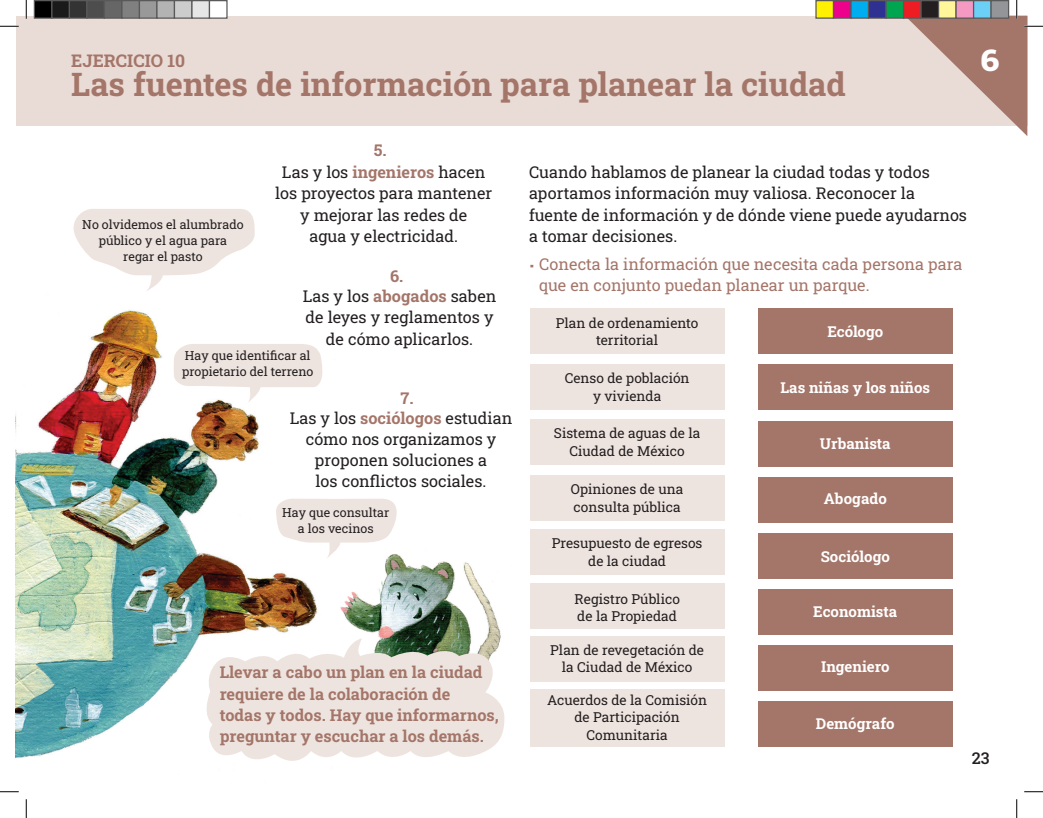
<style>
.page{position:relative;width:1043px;height:818px;background:#fff}
.page>*{position:absolute;margin:0;border:0;box-sizing:border-box;transform-origin:0 0}
.t1{font:700 37.5px "Roboto Slab";color:#fff}
.t2{font:700 32.5px "Roboto Slab";color:#a47569}
.t3{font:700 17.5px "Roboto Slab";color:#a47569}
.t4{font:16.25px/21.2px "Roboto Slab";color:#231f20}
.t5{font:700 16.25px/21.2px "Roboto Slab";color:#a47569}
.t6{font:16.25px/21.2px "Roboto Slab";color:#a47569}
.t7{font:500 16.25px "Roboto Slab";color:#231f20}
.t8{font:700 15px "Roboto Slab";color:#fff}
.t9{font:13.75px "Roboto Slab";color:#231f20}
.t10{font:12.5px/16.2px "Roboto Slab";color:#231f20}
.s1{font-weight:700;color:#a47569}
.s2{font-weight:700;font-size:20px}
</style>
<div class="page">
<div style="left:16px;top:16px;width:1011px;height:110px;background:#e9dbd5"></div>
<img style="left:16px;top:310px;width:302px;height:448px">
<img style="left:340px;top:554px;width:165px;height:168px">
<svg style="left:73px;top:209px;width:182px;height:82px"></svg>
<svg style="left:173px;top:344px;width:150px;height:59px"></svg>
<svg style="left:276px;top:498px;width:121px;height:60px"></svg>
<svg style="left:201px;top:638px;width:303px;height:123px;fill:#eee4df"></svg>
<div style="left:529px;top:308px;width:195px;height:46px;background:#eee4df"></div>
<div style="left:529px;top:688px;width:195px;height:58px;background:#eee4df"></div>
<div style="left:529px;top:636px;width:195px;height:45px;background:#eee4df"></div>
<div style="left:529px;top:583px;width:195px;height:45px;background:#eee4df"></div>
<div style="left:529px;top:529px;width:195px;height:45px;background:#eee4df"></div>
<div style="left:529px;top:475px;width:195px;height:45px;background:#eee4df"></div>
<div style="left:529px;top:419px;width:195px;height:45px;background:#eee4df"></div>
<div style="left:529px;top:364px;width:195px;height:45px;background:#eee4df"></div>
<div style="left:758px;top:308px;width:194px;height:46px;background:#a47569"></div>
<div style="left:758px;top:365px;width:194px;height:45px;background:#a47569"></div>
<div style="left:758px;top:589px;width:194px;height:45px;background:#a47569"></div>
<div style="left:758px;top:645px;width:194px;height:45px;background:#a47569"></div>
<div style="left:758px;top:701px;width:194px;height:45px;background:#a47569"></div>
<div style="left:758px;top:421px;width:194px;height:45px;background:#a47569"></div>
<div style="left:758px;top:477px;width:194px;height:45px;background:#a47569"></div>
<div style="left:758px;top:533px;width:194px;height:45px;background:#a47569"></div>
<svg style="left:0;top:25px;width:19px;height:2px"></svg>
<svg style="left:0;top:791px;width:19px;height:1px"></svg>
<svg style="left:1024px;top:791px;width:18px;height:1px"></svg>
<svg style="left:25px;top:0;width:2px;height:19px"></svg>
<svg style="left:25px;top:799px;width:2px;height:19px"></svg>
<svg style="left:908px;top:0;width:134px;height:136px"></svg>
<svg style="left:1016px;top:799px;width:1px;height:19px"></svg>
<div style="left:34px;top:1px;width:18px;height:17px;background:#000"></div>
<div style="left:34px;top:0;width:18px;height:19px;border:1px solid #595959"></div>
<div style="left:52px;top:1px;width:17px;height:17px;background:#1a1a1a"></div>
<div style="left:51px;top:0;width:19px;height:19px;border:1px solid #595959"></div>
<div style="left:69px;top:1px;width:18px;height:17px;background:#333"></div>
<div style="left:69px;top:0;width:19px;height:19px;border:1px solid #595959"></div>
<div style="left:87px;top:1px;width:17px;height:17px;background:#4d4d4d"></div>
<div style="left:86px;top:0;width:19px;height:19px;border:1px solid #595959"></div>
<div style="left:104px;top:1px;width:18px;height:17px;background:#666"></div>
<div style="left:104px;top:0;width:18px;height:19px;border:1px solid #595959"></div>
<div style="left:122px;top:1px;width:17px;height:17px;background:#808080"></div>
<div style="left:121px;top:0;width:19px;height:19px;border:1px solid #595959"></div>
<div style="left:139px;top:1px;width:18px;height:17px;background:#999"></div>
<div style="left:139px;top:0;width:19px;height:19px;border:1px solid #595959"></div>
<div style="left:157px;top:1px;width:17px;height:17px;background:#b3b3b3"></div>
<div style="left:156px;top:0;width:19px;height:19px;border:1px solid #595959"></div>
<div style="left:174px;top:1px;width:18px;height:17px;background:#ccc"></div>
<div style="left:174px;top:0;width:18px;height:19px;border:1px solid #595959"></div>
<div style="left:192px;top:1px;width:17px;height:17px;background:#e6e6e6"></div>
<div style="left:191px;top:0;width:19px;height:19px;border:1px solid #595959"></div>
<div style="left:209px;top:1px;width:18px;height:17px;background:#fff"></div>
<div style="left:209px;top:0;width:19px;height:19px;border:1px solid #595959"></div>
<div style="left:816px;top:1px;width:17px;height:17px;background:#fff101"></div>
<div style="left:815px;top:0;width:19px;height:19px;border:1px solid #595959"></div>
<div style="left:833px;top:1px;width:18px;height:17px;background:#ed028c"></div>
<div style="left:832px;top:0;width:19px;height:19px;border:1px solid #595959"></div>
<div style="left:851px;top:1px;width:17px;height:17px;background:#00aeef"></div>
<div style="left:850px;top:0;width:19px;height:19px;border:1px solid #595959"></div>
<div style="left:868px;top:1px;width:18px;height:17px;background:#2e3092"></div>
<div style="left:868px;top:0;width:18px;height:19px;border:1px solid #595959"></div>
<div style="left:886px;top:1px;width:17px;height:17px;background:#00a54f"></div>
<div style="left:885px;top:0;width:19px;height:19px;border:1px solid #595959"></div>
<div style="left:903px;top:1px;width:18px;height:17px;background:#ee1d23"></div>
<div style="left:902px;top:0;width:19px;height:19px;border:1px solid #595959"></div>
<div style="left:921px;top:1px;width:17px;height:17px;background:#231f20"></div>
<div style="left:920px;top:0;width:19px;height:19px;border:1px solid #595959"></div>
<div style="left:938px;top:1px;width:18px;height:17px;background:#fff79a"></div>
<div style="left:938px;top:0;width:18px;height:19px;border:1px solid #595959"></div>
<div style="left:956px;top:1px;width:17px;height:17px;background:#f499c2"></div>
<div style="left:955px;top:0;width:19px;height:19px;border:1px solid #595959"></div>
<div style="left:973px;top:1px;width:18px;height:17px;background:#6bcff6"></div>
<div style="left:972px;top:0;width:19px;height:19px;border:1px solid #595959"></div>
<div style="left:991px;top:1px;width:17px;height:17px;background:#939598"></div>
<div style="left:990px;top:0;width:19px;height:19px;border:1px solid #595959"></div>
<p class="t3" style="left:71px;top:49px;width:115px">EJERCICIO 10</p>
<p class="t1" style="left:979px;top:32px;width:22px">6</p>
<p class="t2" style="left:71px;top:62px;width:776px">Las fuentes de información para planear la ciudad</p>
<p class="t10" style="left:82px;top:216px;width:163px">No olvidemos el alumbrado</p>
<p class="t10" style="left:99px;top:232px;width:130px">público y el agua para</p>
<p class="t10" style="left:123px;top:248px;width:81px">regar el pasto</p>
<p class="t5" style="left:374px;top:139px;width:14px">5.</p>
<p class="t4" style="left:275px;top:161px;width:219px;text-align:center">Las y los <span class="s1">ingenieros</span> hacen los proyectos para mantener</p>
<p class="t4" style="left:300px;top:203px;width:169px">y mejorar las redes de</p>
<p class="t4" style="left:309px;top:225px;width:150px">agua y electricidad.</p>
<p class="t5" style="left:390px;top:265px;width:15px">6.</p>
<p class="t4" style="left:303px;top:285px;width:195px">Las y los <span class="s1">abogados</span> saben de leyes y reglamentos y</p>
<p class="t4" style="left:326px;top:327px;width:149px">de cómo aplicarlos.</p>
<p class="t10" style="left:182px;top:346px;width:133px">Hay que identificar al propietario del terreno</p>
<p class="t5" style="left:400px;top:386px;width:14px">7.</p>
<p class="t4" style="left:290px;top:406px;width:224px;text-align:center">Las y los <span class="s1">sociólogos</span> estudian cómo nos organizamos y</p>
<p class="t4" style="left:315px;top:449px;width:174px">proponen soluciones a</p>
<p class="t4" style="left:315px;top:470px;width:172px">los conflictos sociales.</p>
<p class="t10" style="left:282px;top:504px;width:109px">Hay que consultar</p>
<p class="t10" style="left:298px;top:520px;width:77px">a los vecinos</p>
<p class="t5" style="left:220px;top:661px;width:264px">Llevar a cabo un plan en la ciudad requiere de la colaboración de</p>
<p class="t5" style="left:220px;top:704px;width:280px">todas y todos. Hay que informarnos,</p>
<p class="t5" style="left:220px;top:725px;width:266px">preguntar y escuchar a los demás.</p>
<p class="t4" style="left:529px;top:161px;width:402px">Cuando hablamos de planear la ciudad todas y todos aportamos información muy valiosa. Reconocer la</p>
<p class="t4" style="left:529px;top:203px;width:439px">fuente de información y de dónde viene puede ayudarnos a tomar decisiones.</p>
<p class="t6" style="left:539px;top:253px;width:425px;text-indent:-10px"><span class="s2">·</span> Conecta la información que necesita cada persona para que en conjunto puedan planear un parque.</p>
<p class="t9" style="left:556px;top:313px;width:144px">Plan de ordenamiento</p>
<p class="t9" style="left:596px;top:331px;width:64px">territorial</p>
<p class="t9" style="left:564px;top:369px;width:126px">Censo de población</p>
<p class="t9" style="left:593px;top:386px;width:70px">y vivienda</p>
<p class="t9" style="left:554px;top:424px;width:148px">Sistema de aguas de la</p>
<p class="t9" style="left:569px;top:441px;width:117px">Ciudad de México</p>
<p class="t9" style="left:571px;top:480px;width:114px">Opiniones de una</p>
<p class="t9" style="left:573px;top:497px;width:109px">consulta pública</p>
<p class="t9" style="left:552px;top:533px;width:152px">Presupuesto de egresos</p>
<p class="t9" style="left:588px;top:551px;width:79px">de la ciudad</p>
<p class="t9" style="left:574px;top:589px;width:107px">Registro Público</p>
<p class="t9" style="left:577px;top:606px;width:101px">de la Propiedad</p>
<p class="t9" style="left:550px;top:640px;width:155px">Plan de revegetación de</p>
<p class="t9" style="left:562px;top:658px;width:132px">la Ciudad de México</p>
<p class="t9" style="left:547px;top:690px;width:162px">Acuerdos de la Comisión</p>
<p class="t9" style="left:574px;top:707px;width:107px">de Participación</p>
<p class="t9" style="left:586px;top:725px;width:83px">Comunitaria</p>
<p class="t8" style="left:827px;top:321px;width:57px">Ecólogo</p>
<p class="t8" style="left:780px;top:377px;width:151px">Las niñas y los niños</p>
<p class="t8" style="left:820px;top:433px;width:72px">Urbanista</p>
<p class="t8" style="left:823px;top:488px;width:64px">Abogado</p>
<p class="t8" style="left:820px;top:546px;width:71px">Sociólogo</p>
<p class="t8" style="left:813px;top:601px;width:86px">Economista</p>
<p class="t8" style="left:821px;top:656px;width:70px">Ingeniero</p>
<p class="t8" style="left:816px;top:712px;width:80px">Demógrafo</p>
<p class="t7" style="left:971px;top:746px;width:19px">23</p>
</div>
